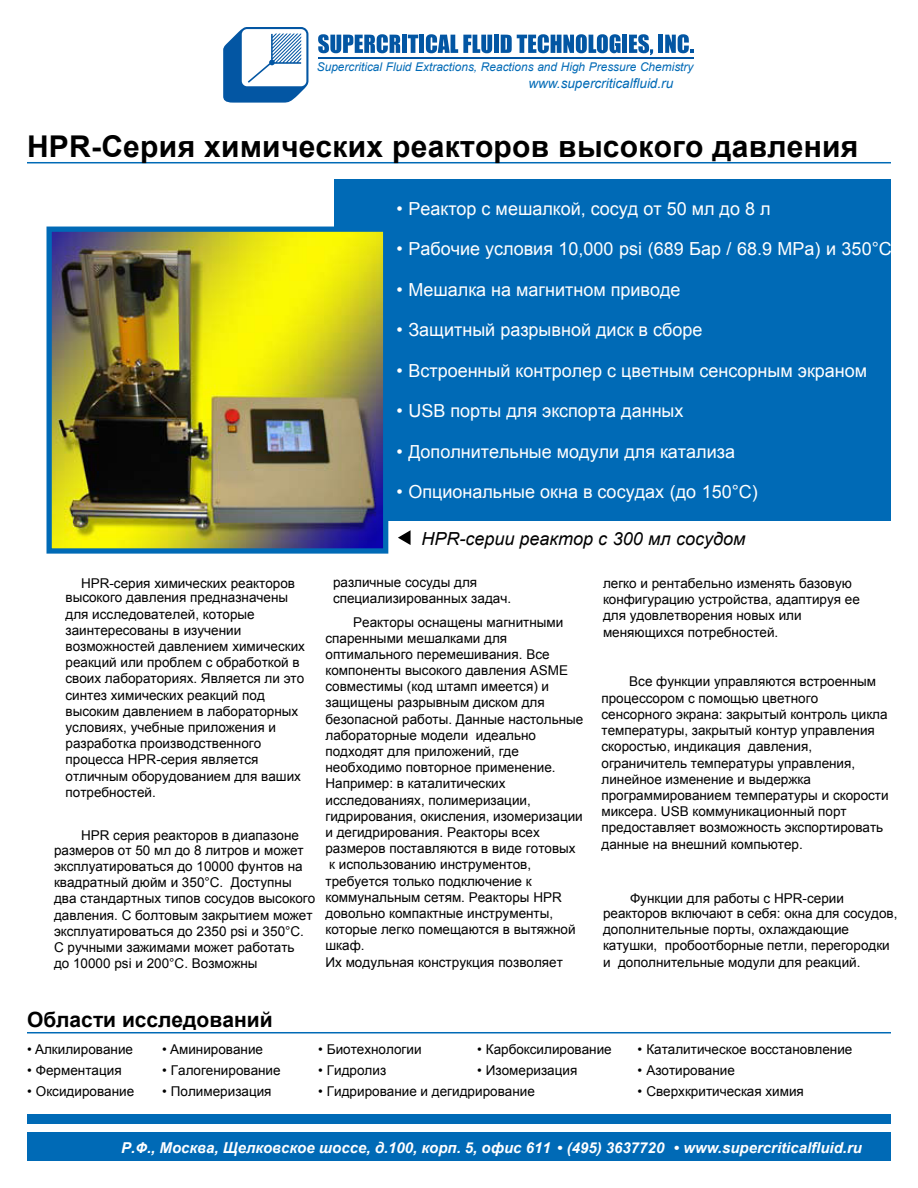
<style>
.page{position:relative;width:918px;height:1188px;background:#fff}
.page>*{position:absolute;margin:0;border:0;box-sizing:border-box;transform-origin:0 0}
.t1{font:700 30px "Arial";letter-spacing:.01em;color:#000}
.t2{font:700 21px "Arial";color:#000}
.t3{font:18px "Arial";color:#fff}
.t4{font:italic 18px "Arial";color:#000}
.t5{font:italic 700 15px "Arial";color:#fff}
.t6{font:13.5px/16.2px "Arial";color:#000}
.t7{font:italic 13.5px "Arial";color:#006ab6}
.t8{font:italic 12px "Arial";color:#006ab6}
</style>
<div class="page">
<div style="left:27px;top:1132px;width:864px;height:29px;background:#006ab6"></div>
<div style="left:27px;top:1115px;width:864px;height:9px;background:#006ab6"></div>
<svg style="left:398px;top:530px;width:13px;height:15px"></svg>
<hr style="left:27px;top:162px;width:864px;height:1px;background:#006ab6">
<div style="left:334px;top:179px;width:557px;height:341px;background:#006ab6"></div>
<img style="left:53px;top:233px;width:329px;height:315px">
<div style="left:47px;top:227px;width:341px;height:327px;border:5px solid #006ab6"></div>
<hr style="left:27px;top:1032px;width:864px;height:1px;background:#006ab6">
<svg style="left:318px;top:34px;width:82px;height:19px"></svg>
<div style="left:402px;top:35px;width:5px;height:18px;background:#0356a3"></div>
<svg style="left:408px;top:35px;width:10px;height:18px"></svg>
<div style="left:419px;top:35px;width:5px;height:18px;background:#0356a3"></div>
<svg style="left:426px;top:34px;width:66px;height:19px"></svg>
<div style="left:494px;top:35px;width:5px;height:18px;background:#0356a3"></div>
<svg style="left:501px;top:34px;width:120px;height:19px"></svg>
<div style="left:622px;top:35px;width:5px;height:18px;background:#0356a3"></div>
<svg style="left:629px;top:34px;width:24px;height:21px"></svg>
<hr style="left:659px;top:35px;width:4px;height:18px;background:#0356a3">
<svg style="left:665px;top:34px;width:28px;height:19px"></svg>
<hr style="left:318px;top:57px;width:376px;height:2px;background:#0356a3">
<svg style="left:223px;top:27px;width:85px;height:76px"></svg>
<p class="t8" style="left:317px;top:59px;width:378px">Supercritical Fluid Extractions, Reactions and High Pressure Chemistry</p>
<p class="t7" style="left:528px;top:74px;width:146px">www.supercriticalfluid.ru</p>
<h1 class="t1" style="left:27px;top:126px;width:833px">HPR-Серия химических реакторов высокого давления</h1>
<h3 class="t3" style="left:397px;top:196px;width:375px">• Реактор с мешалкой, сосуд от 50 мл до 8 л</h3>
<h3 class="t3" style="left:397px;top:237px;width:497px">• Рабочие условия 10,000 psi (689 Бар / 68.9 MPa) и 350°C</h3>
<h3 class="t3" style="left:397px;top:277px;width:286px">• Мешалка на магнитном приводе</h3>
<h3 class="t3" style="left:397px;top:318px;width:307px">• Защитный разрывной диск в сборе</h3>
<h3 class="t3" style="left:397px;top:358px;width:472px">• Встроенный контролер с цветным сенсорным экраном</h3>
<h3 class="t3" style="left:397px;top:399px;width:288px">• USB порты для экспорта данных</h3>
<h3 class="t3" style="left:397px;top:439px;width:340px">• Дополнительные модули для катализа</h3>
<h3 class="t3" style="left:397px;top:480px;width:363px">• Опциональные окна в сосудах (до 150°C)</h3>
<h3 class="t4" style="left:422px;top:527px;width:325px">HPR-серии реактор с 300 мл сосудом</h3>
<p class="t6" style="left:81px;top:575px;width:216px">HPR-серия химических реакторов</p>
<p class="t6" style="left:66px;top:590px;width:241px">высокого давления предназначены для исследователей, которые заинтересованы в изучении возможностей давлением химических реакций или проблем с обработкой в своих лабораториях. Является ли это синтез химических реакций под высоким давлением в лабораторных условиях, учебные приложения и разработка производственного процесса HPR-серия является отличным оборудованием для ваших потребностей.</p>
<p class="t6" style="left:54px;top:827px;width:263px;text-indent:27px">HPR серия реакторов в диапазоне размеров от 50 мл до 8 литров и может эксплуатироваться до 10000 фунтов на квадратный дюйм и 350°C. Доступны два стандартных типов сосудов высокого давления. С болтовым закрытием может эксплуатироваться до 2350 psi и 350°C.<br>С ручными зажимами может работать<br>до 10000 psi и 200°C. Возможны</p>
<p class="t6" style="left:333px;top:574px;width:180px">различные сосуды для специализированных задач.</p>
<p class="t6" style="left:325px;top:614px;width:259px;text-indent:28px">Реакторы оснащены магнитными спаренными мешалками для оптимального перемешивания. Все компоненты высокого давления ASME совместимы (код штамп имеется) и защищены разрывным диском для безопасной работы. Данные настольные лабораторные модели идеально подходят для приложений, где необходимо повторное применение.<br>Например: в каталитических исследованиях, полимеризации, гидрирования, окисления, изомеризации и дегидрирования. Реакторы всех размеров поставляются в виде готовых к использованию инструментов, требуется только подключение к коммунальным сетям. Реакторы HPR довольно компактные инструменты, которые легко помещаются в вытяжной шкаф.<br>Их модульная конструкция позволяет</p>
<p class="t6" style="left:603px;top:575px;width:258px">легко и рентабельно изменять базовую конфигурацию устройства, адаптируя ее для удовлетворения новых или меняющихся потребностей.</p>
<p class="t6" style="left:601px;top:674px;width:289px;text-indent:28px">Все функции управляются встроенным процессором с помощью цветного сенсорного экрана: закрытый контроль цикла температуры, закрытый контур управления скоростью, индикация давления, ограничитель температуры управления, линейное изменение и выдержка программированием температуры и скорости миксера. USB коммуникационный порт предоставляет возможность экспортировать данные на внешний компьютер.</p>
<p class="t6" style="left:603px;top:891px;width:296px;text-indent:27px">Функции для работы с HPR-серии реакторов включают в себя: окна для сосудов, дополнительные порты, охлаждающие катушки, пробоотборные петли, перегородки и дополнительные модули для реакций.</p>
<h2 class="t2" style="left:27px;top:1005px;width:247px">Области исследований</h2>
<p class="t6" style="left:27px;top:1041px;width:108px">• Алкилирование</p>
<p class="t6" style="left:162px;top:1041px;width:103px">• Аминирование</p>
<p class="t6" style="left:318px;top:1041px;width:105px">• Биотехнологии</p>
<p class="t6" style="left:477px;top:1041px;width:136px">• Карбоксилирование</p>
<p class="t6" style="left:638px;top:1041px;width:216px">• Каталитическое восстановление</p>
<p class="t6" style="left:27px;top:1062px;width:96px">• Ферментация</p>
<p class="t6" style="left:162px;top:1062px;width:120px">• Галогенирование</p>
<p class="t6" style="left:318px;top:1062px;width:70px">• Гидролиз</p>
<p class="t6" style="left:477px;top:1062px;width:102px">• Изомеризация</p>
<p class="t6" style="left:638px;top:1062px;width:99px">• Азотирование</p>
<p class="t6" style="left:27px;top:1083px;width:109px">• Оксидирование</p>
<p class="t6" style="left:162px;top:1083px;width:111px">• Полимеризация</p>
<p class="t6" style="left:318px;top:1083px;width:218px">• Гидрирование и дегидрирование</p>
<p class="t6" style="left:638px;top:1083px;width:168px">• Сверхкритическая химия</p>
<p class="t5" style="left:121px;top:1138px;width:742px">Р.Ф., Москва, Щелковское шоссе, д.100, корп. 5, офис 611 • (495) 3637720 • www.supercriticalfluid.ru</p>
</div>
